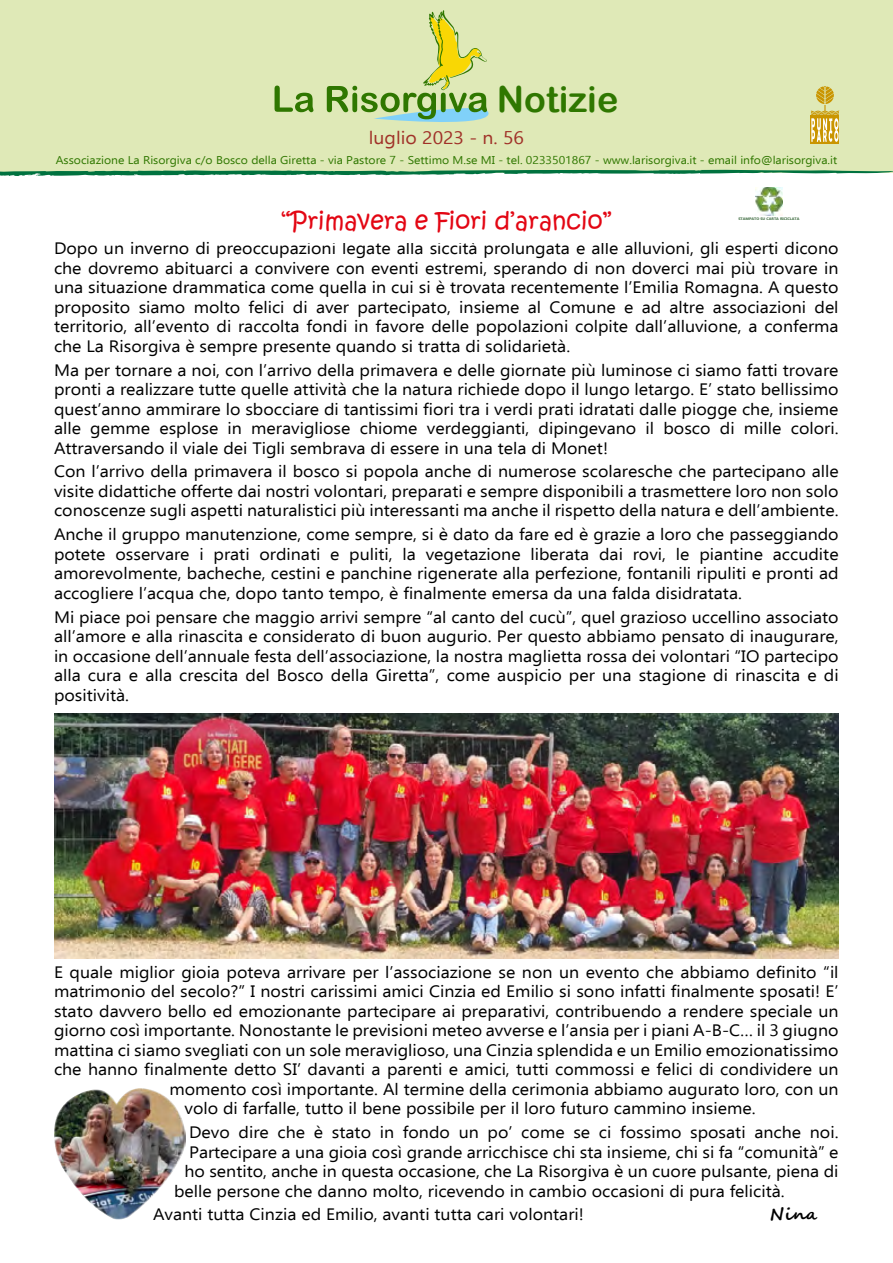
<style>
.page{position:relative;width:893px;height:1263px;background:#fff}
.page>*{position:absolute;margin:0;border:0;box-sizing:border-box;transform-origin:0 0}
.t1{font:36px "Arial Rounded MT Bold";color:#2f7700}
.t2{font:24px "Kristen ITC";color:#e30613}
.t3{font:18px "Ebrima";color:#a03128;scale:1.08 1}
.t4{font:16.5px/19.5px "Ebrima";color:#000;text-align:justify;scale:1.08 1}
.t5{font:700 16.5px "Segoe Script";color:#000;scale:1.08 1}
.t6{font:11.25px "Ebrima";color:#2f7700;scale:1.08 1}
.t7{font:700 3.6px "Ebrima";color:#3a693c;scale:1.08 1}
</style>
<div class="page">
<div style="left:0;top:0;width:893px;height:173px;background:#dfe9b7"></div>
<svg style="left:0;top:170px;width:893px;height:6px"></svg>
<div style="left:811px;top:116px;width:28px;height:28px;background:#ca9500"></div>
<svg style="left:811px;top:86px;width:28px;height:56px"></svg>
<svg style="left:275px;top:86px;width:38px;height:26px"></svg>
<svg style="left:327px;top:10px;width:162px;height:112px"></svg>
<img style="left:755px;top:187px;width:27px;height:28px">
<img style="left:54px;top:713px;width:785px;height:246px">
<img style="left:54px;top:1088px;width:84px;height:115px">
<h1 class="t1" style="left:497px;top:78px;width:123px">Notizie</h1>
<p class="t3" style="left:369px;top:124px;width:145px">luglio 2023 - n. 56</p>
<p class="t6" style="left:56px;top:152px;width:725px">Associazione La Risorgiva c/o Bosco della Giretta - via Pastore 7 - Settimo M.se MI - tel. 0233501867 - www.larisorgiva.it - email info@larisorgiva.it</p>
<h2 class="t2" style="left:281px;top:205px;width:333px">“Primavera e Fiori d’arancio”</h2>
<p class="t7" style="left:738px;top:216px;width:58px">STAMPATO SU CARTA RICICLATA</p>
<p class="t4" style="left:54px;top:238px;width:728px">Dopo un inverno di preoccupazioni legate alla siccità prolungata e alle alluvioni, gli esperti dicono che dovremo abituarci a convivere con eventi estremi, sperando di non doverci mai più trovare in una situazione drammatica come quella in cui si è trovata recentemente l’Emilia Romagna. A questo proposito siamo molto felici di aver partecipato, insieme al Comune e ad altre associazioni del territorio, all’evento di raccolta fondi in favore delle popolazioni colpite dall’alluvione, a conferma che La Risorgiva è sempre presente quando si tratta di solidarietà.</p>
<p class="t4" style="left:54px;top:360px;width:728px">Ma per tornare a noi, con l’arrivo della primavera e delle giornate più luminose ci siamo fatti trovare pronti a realizzare tutte quelle attività che la natura richiede dopo il lungo letargo. E’ stato bellissimo quest’anno ammirare lo sbocciare di tantissimi fiori tra i verdi prati idratati dalle piogge che, insieme alle gemme esplose in meravigliose chiome verdeggianti, dipingevano il bosco di mille colori.<br>Attraversando il viale dei Tigli sembrava di essere in una tela di Monet!</p>
<p class="t4" style="left:54px;top:461px;width:728px">Con l’arrivo della primavera il bosco si popola anche di numerose scolaresche che partecipano alle visite didattiche offerte dai nostri volontari, preparati e sempre disponibili a trasmettere loro non solo conoscenze sugli aspetti naturalistici più interessanti ma anche il rispetto della natura e dell’ambiente.</p>
<p class="t4" style="left:54px;top:524px;width:728px">Anche il gruppo manutenzione, come sempre, si è dato da fare ed è grazie a loro che passeggiando potete osservare i prati ordinati e puliti, la vegetazione liberata dai rovi, le piantine accudite amorevolmente, bacheche, cestini e panchine rigenerate alla perfezione, fontanili ripuliti e pronti ad accogliere l’acqua che, dopo tanto tempo, è finalmente emersa da una falda disidratata.</p>
<p class="t4" style="left:54px;top:606px;width:728px">Mi piace poi pensare che maggio arrivi sempre “al canto del cucù”, quel grazioso uccellino associato all’amore e alla rinascita e considerato di buon augurio. Per questo abbiamo pensato di inaugurare, in occasione dell’annuale festa dell’associazione, la nostra maglietta rossa dei volontari “IO partecipo alla cura e alla crescita del Bosco della Giretta”, come auspicio per una stagione di rinascita e di positività.</p>
<p class="t4" style="left:54px;top:962px;width:728px">E quale miglior gioia poteva arrivare per l’associazione se non un evento che abbiamo definito “il</p>
<p class="t4" style="left:54px;top:981px;width:728px">matrimonio del secolo?” I nostri carissimi amici Cinzia ed Emilio si sono infatti finalmente sposati! E’</p>
<p class="t4" style="left:54px;top:1001px;width:728px">stato davvero bello ed emozionante partecipare ai preparativi, contribuendo a rendere speciale un</p>
<p class="t4" style="left:54px;top:1020px;width:728px">giorno così importante. Nonostante le previsioni meteo avverse e l’ansia per i piani A-B-C… il 3 giugno</p>
<p class="t4" style="left:54px;top:1040px;width:728px">mattina ci siamo svegliati con un sole meraviglioso, una Cinzia splendida e un Emilio emozionatissimo</p>
<p class="t4" style="left:54px;top:1059px;width:728px">che hanno finalmente detto SI’ davanti a parenti e amici, tutti commossi e felici di condividere un</p>
<p class="t4" style="left:169px;top:1079px;width:621px">momento così importante. Al termine della cerimonia abbiamo augurato loro, con un</p>
<p class="t4" style="left:184px;top:1098px;width:530px">volo di farfalle, tutto il bene possibile per il loro futuro cammino insieme.</p>
<p class="t4" style="left:189px;top:1122px;width:603px">Devo dire che è stato in fondo un po’ come se ci fossimo sposati anche noi.</p>
<p class="t4" style="left:189px;top:1141px;width:603px">Partecipare a una gioia così grande arricchisce chi sta insieme, chi si fa “comunità” e</p>
<p class="t4" style="left:184px;top:1161px;width:607px">ho sentito, anche in questa occasione, che La Risorgiva è un cuore pulsante, piena di</p>
<p class="t4" style="left:174px;top:1180px;width:567px">belle persone che danno molto, ricevendo in cambio occasioni di pura felicità.</p>
<p class="t4" style="left:153px;top:1204px;width:400px">Avanti tutta Cinzia ed Emilio, avanti tutta cari volontari!</p>
<p class="t5" style="left:769px;top:1201px;width:46px">Nina</p>
</div>
